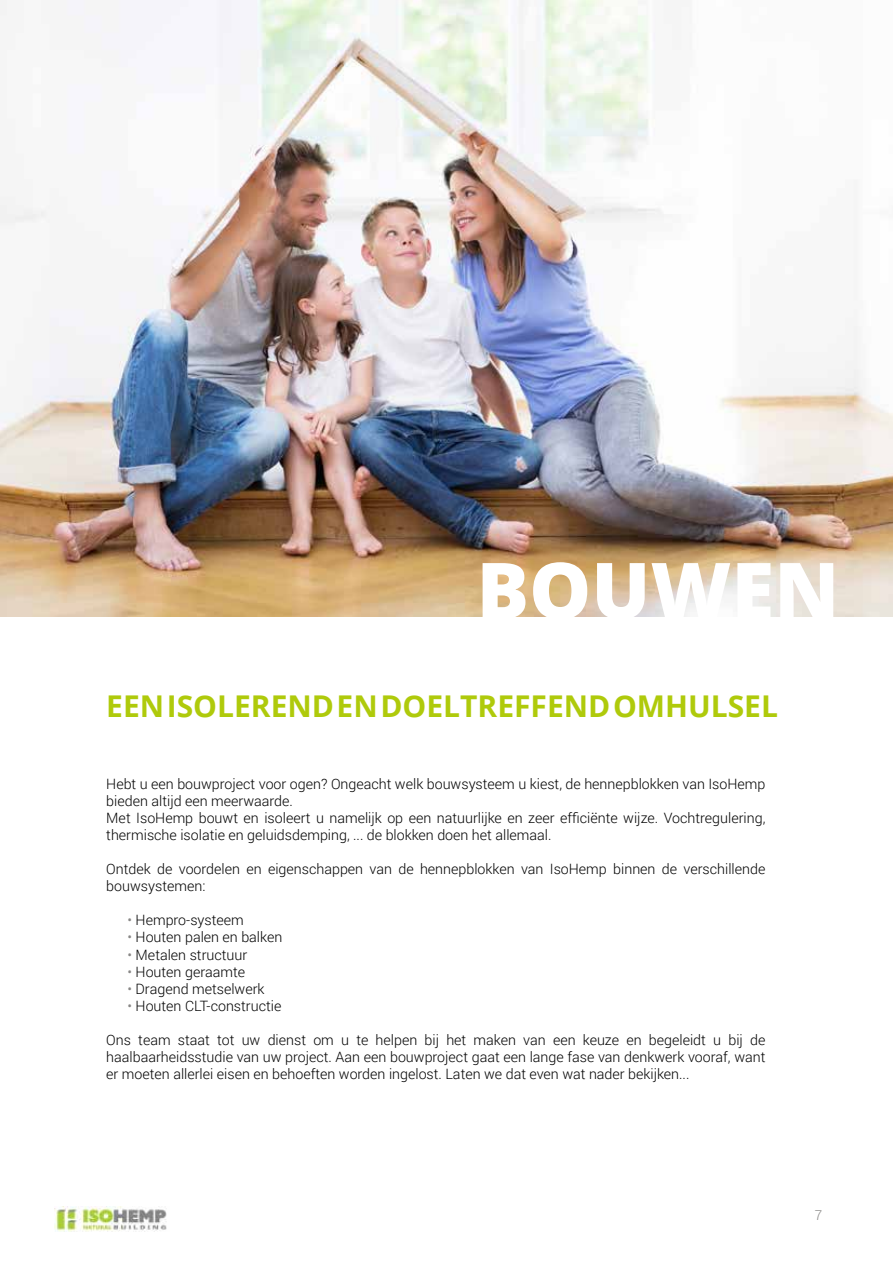
<style>
.page{position:relative;width:893px;height:1263px;background:#fff}
.page>*{position:absolute;margin:0;border:0;box-sizing:border-box;transform-origin:0 0}
.t1{font:800 78px "Open Sans";color:#fff}
.t2{font:700 30px "Open Sans";color:#afca0b}
.t3{font:300 14.25px/17.1px "Roboto";color:#000}
.t4{font:300 13.5px "Roboto";color:#888786}
.s1{color:#888786}
</style>
<div class="page">
<img style="left:55px;top:1206px;width:112px;height:25px">
<img style="left:0;top:0;width:893px;height:617px">
<h1 class="t1" style="left:477px;top:531px;width:364px">BOUWEN</h1>
<h2 class="t2" style="left:106px;top:685px;width:673px">EEN ISOLEREND EN DOELTREFFEND OMHULSEL</h2>
<p class="t3" style="left:106px;top:774px;width:661px">Hebt u een bouwproject voor ogen? Ongeacht welk bouwsysteem u kiest, de hennepblokken van IsoHemp bieden altijd een meerwaarde.<br>Met IsoHemp bouwt en isoleert u namelijk op een natuurlijke en zeer efficiënte wijze. Vochtregulering, thermische isolatie en geluidsdemping, ... de blokken doen het allemaal.</p>
<p class="t3" style="left:106px;top:860px;width:661px">Ontdek de voordelen en eigenschappen van de hennepblokken van IsoHemp binnen de verschillende bouwsystemen:</p>
<p class="t3" style="left:128px;top:911px;width:118px"><span class="s1">•</span> Hempro-systeem</p>
<p class="t3" style="left:128px;top:928px;width:156px"><span class="s1">•</span> Houten palen en balken</p>
<p class="t3" style="left:128px;top:945px;width:121px"><span class="s1">•</span> Metalen structuur</p>
<p class="t3" style="left:128px;top:962px;width:119px"><span class="s1">•</span> Houten geraamte</p>
<p class="t3" style="left:128px;top:980px;width:139px"><span class="s1">•</span> Dragend metselwerk</p>
<p class="t3" style="left:128px;top:997px;width:155px"><span class="s1">•</span> Houten CLT-constructie</p>
<p class="t3" style="left:106px;top:1031px;width:661px;text-align:justify">Ons team staat tot uw dienst om u te helpen bij het maken van een keuze en begeleidt u bij de haalbaarheidsstudie van uw project. Aan een bouwproject gaat een lange fase van denkwerk vooraf, want er moeten allerlei eisen en behoeften worden ingelost. Laten we dat even wat nader bekijken...</p>
<p class="t4" style="left:815px;top:1206px;width:9px">7</p>
</div>
